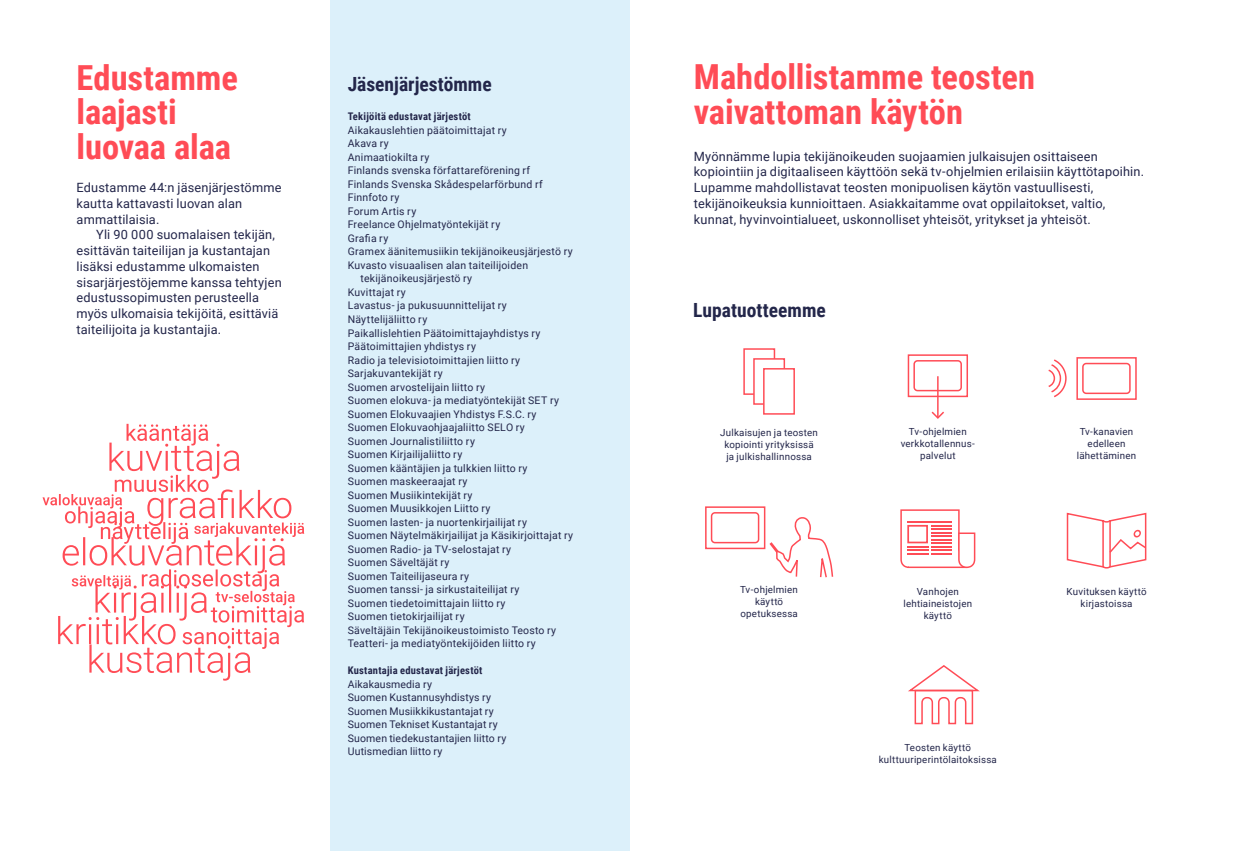
<style>
.page{position:relative;width:1259px;height:851px;background:#fff}
.page>*{position:absolute;margin:0;border:0;box-sizing:border-box;transform-origin:0 0}
.t1{font:700 34.5px/34.5px "Roboto Condensed";letter-spacing:-.005em;color:#ff4c56}
.t2{font:700 19.5px "Roboto Condensed";color:#23264a}
.leipis{font:12.75px/15.8px "Roboto";letter-spacing:.01em;color:#23264a}
.leipis-2{font:10.5px/13.5px "Roboto";letter-spacing:.02em;color:#23264a}
.leipis-3{font:700 10.5px "Roboto Condensed";letter-spacing:.02em;color:#23264a}
.leipis-4{font:9.75px "Roboto";letter-spacing:.02em;color:#23264a}
</style>
<div class="page">
<div style="left:330px;top:0;width:299px;height:850px;background:#dcf0fa"></div>
<svg style="left:43px;top:424px;width:261px;height:256px"></svg>
<svg style="left:908px;top:665px;width:72px;height:60px"></svg>
<div style="left:743px;top:348px;width:32px;height:47px;background:#fff;border:2px solid #ff4c56"></div>
<div style="left:753px;top:358px;width:32px;height:46px;background:#fff;border:2px solid #ff4c56"></div>
<div style="left:763px;top:368px;width:32px;height:46px;background:#fff;border:2px solid #ff4c56"></div>
<div style="left:907px;top:354px;width:61px;height:43px;border:2px solid #ff4c56"></div>
<div style="left:913px;top:360px;width:49px;height:31px;border:2px solid #ff4c56;border-radius:3px"></div>
<hr style="left:937px;top:376px;width:1px;height:41px;background:#ff4c56">
<svg style="left:931px;top:410px;width:13px;height:9px"></svg>
<svg style="left:900px;top:509px;width:76px;height:60px"></svg>
<div style="left:907px;top:525px;width:21px;height:18px;border:2px solid #ff4c56"></div>
<hr style="left:907px;top:521px;width:45px;height:2px;background:#ff4c56">
<hr style="left:931px;top:524px;width:21px;height:2px;background:#ff4c56">
<hr style="left:931px;top:528px;width:21px;height:2px;background:#ff4c56">
<hr style="left:931px;top:531px;width:21px;height:2px;background:#ff4c56">
<hr style="left:931px;top:535px;width:21px;height:2px;background:#ff4c56">
<hr style="left:931px;top:538px;width:21px;height:2px;background:#ff4c56">
<hr style="left:931px;top:542px;width:21px;height:2px;background:#ff4c56">
<hr style="left:931px;top:545px;width:21px;height:2px;background:#ff4c56">
<hr style="left:931px;top:549px;width:21px;height:2px;background:#ff4c56">
<hr style="left:931px;top:552px;width:21px;height:2px;background:#ff4c56">
<hr style="left:907px;top:545px;width:21px;height:2px;background:#ff4c56">
<hr style="left:907px;top:549px;width:21px;height:2px;background:#ff4c56">
<hr style="left:907px;top:552px;width:21px;height:2px;background:#ff4c56">
<svg style="left:769px;top:517px;width:65px;height:61px"></svg>
<div style="left:705px;top:506px;width:60px;height:43px;border:2px solid #ff4c56"></div>
<div style="left:711px;top:512px;width:48px;height:31px;border:2px solid #ff4c56;border-radius:3px"></div>
<div style="left:1076px;top:357px;width:60px;height:43px;border:2px solid #ff4c56"></div>
<div style="left:1082px;top:363px;width:48px;height:31px;border:2px solid #ff4c56;border-radius:3px"></div>
<svg style="left:1048px;top:359px;width:19px;height:39px"></svg>
<svg style="left:1066px;top:512px;width:81px;height:57px"></svg>
<div style="left:1133px;top:529px;width:8px;height:8px;border:1px solid #ff4c56;border-radius:50%"></div>
<p class="t1" style="left:77px;top:59px;width:163px">Edustamme laajasti</p>
<p class="t1" style="left:77px;top:128px;width:156px">luovaa alaa</p>
<p class="leipis" style="left:77px;top:179px;width:206px">Edustamme 44:n jäsenjärjestömme</p>
<p class="leipis" style="left:77px;top:195px;width:167px">kautta kattavasti luovan alan</p>
<p class="leipis" style="left:77px;top:211px;width:84px">ammattilaisia.</p>
<p class="leipis" style="left:96px;top:226px;width:180px">Yli 90 000 suomalaisen tekijän,</p>
<p class="leipis" style="left:77px;top:242px;width:195px">esittävän taiteilijan ja kustantajan</p>
<p class="leipis" style="left:77px;top:258px;width:185px">lisäksi edustamme ulkomaisten</p>
<p class="leipis" style="left:77px;top:274px;width:207px">sisarjärjestöjemme kanssa tehtyjen</p>
<p class="leipis" style="left:77px;top:289px;width:184px">edustussopimusten perusteella</p>
<p class="leipis" style="left:77px;top:305px;width:203px">myös ulkomaisia tekijöitä, esittäviä</p>
<p class="leipis" style="left:77px;top:321px;width:146px">taiteilijoita ja kustantajia.</p>
<p class="t2" style="left:348px;top:70px;width:145px">Jäsenjärjestömme</p>
<p class="leipis-3" style="left:348px;top:109px;width:125px">Tekijöitä edustavat järjestöt</p>
<p class="leipis-2" style="left:348px;top:123px;width:161px">Aikakauslehtien päätoimittajat ry</p>
<p class="leipis-2" style="left:348px;top:136px;width:42px">Akava ry</p>
<p class="leipis-2" style="left:348px;top:150px;width:83px">Animaatiokilta ry</p>
<p class="leipis-2" style="left:348px;top:163px;width:184px">Finlands svenska författareförening rf</p>
<p class="leipis-2" style="left:348px;top:177px;width:196px">Finlands Svenska Skådespelarförbund rf</p>
<p class="leipis-2" style="left:348px;top:190px;width:53px">Finnfoto ry</p>
<p class="leipis-2" style="left:348px;top:204px;width:70px">Forum Artis ry</p>
<p class="leipis-2" style="left:348px;top:217px;width:154px">Freelance Ohjelmatyöntekijät ry</p>
<p class="leipis-2" style="left:348px;top:231px;width:42px">Grafia ry</p>
<p class="leipis-2" style="left:348px;top:244px;width:226px">Gramex äänitemusiikin tekijänoikeusjärjestö ry</p>
<p class="leipis-2" style="left:360px;top:258px;width:169px;text-indent:-13px">Kuvasto visuaalisen alan taiteilijoiden tekijänoikeusjärjestö ry</p>
<p class="leipis-2" style="left:348px;top:285px;width:60px">Kuvittajat ry</p>
<p class="leipis-2" style="left:348px;top:298px;width:160px">Lavastus- ja pukusuunnittelijat ry</p>
<p class="leipis-2" style="left:348px;top:312px;width:81px">Näyttelijäliitto ry</p>
<p class="leipis-2" style="left:348px;top:325px;width:194px">Paikallislehtien Päätoimittajayhdistys ry</p>
<p class="leipis-2" style="left:348px;top:339px;width:130px">Päätoimittajien yhdistys ry</p>
<p class="leipis-2" style="left:348px;top:352px;width:174px">Radio ja televisiotoimittajien liitto ry</p>
<p class="leipis-2" style="left:348px;top:366px;width:96px">Sarjakuvantekijät ry</p>
<p class="leipis-2" style="left:348px;top:379px;width:139px">Suomen arvostelijain liitto ry</p>
<p class="leipis-2" style="left:348px;top:393px;width:213px">Suomen elokuva- ja mediatyöntekijät SET ry</p>
<p class="leipis-2" style="left:348px;top:406px;width:190px">Suomen Elokuvaajien Yhdistys F.S.C. ry</p>
<p class="leipis-2" style="left:348px;top:420px;width:179px">Suomen Elokuvaohjaajaliitto SELO ry</p>
<p class="leipis-2" style="left:348px;top:433px;width:129px">Suomen Journalistiliitto ry</p>
<p class="leipis-2" style="left:348px;top:447px;width:116px">Suomen Kirjailijaliitto ry</p>
<p class="leipis-2" style="left:348px;top:460px;width:181px">Suomen kääntäjien ja tulkkien liitto ry</p>
<p class="leipis-2" style="left:348px;top:474px;width:121px">Suomen maskeeraajat ry</p>
<p class="leipis-2" style="left:348px;top:487px;width:126px">Suomen Musiikintekijät ry</p>
<p class="leipis-2" style="left:348px;top:501px;width:144px">Suomen Muusikkojen Liitto ry</p>
<p class="leipis-2" style="left:348px;top:514px;width:181px">Suomen lasten- ja nuortenkirjailijat ry</p>
<p class="leipis-2" style="left:348px;top:528px;width:227px">Suomen Näytelmäkirjailijat ja Käsikirjoittajat ry</p>
<p class="leipis-2" style="left:348px;top:541px;width:165px">Suomen Radio-- ja TV--selostajat ry</p>
<p class="leipis-2" style="left:348px;top:555px;width:103px">Suomen Säveltäjät ry</p>
<p class="leipis-2" style="left:348px;top:568px;width:123px">Suomen Taiteilijaseura ry</p>
<p class="leipis-2" style="left:348px;top:582px;width:173px">Suomen tanssi- ja sirkustaiteilijat ry</p>
<p class="leipis-2" style="left:348px;top:595px;width:159px">Suomen tiedetoimittajain liitto ry</p>
<p class="leipis-2" style="left:348px;top:609px;width:118px">Suomen tietokirjailijat ry</p>
<p class="leipis-2" style="left:348px;top:622px;width:210px">Säveltäjäin Tekijänoikeustoimisto Teosto ry</p>
<p class="leipis-2" style="left:348px;top:636px;width:190px">Teatteri- ja mediatyöntekijöiden liitto ry</p>
<p class="leipis-3" style="left:348px;top:663px;width:136px">Kustantajia edustavat järjestöt</p>
<p class="leipis-2" style="left:348px;top:676px;width:86px">Aikakausmedia ry</p>
<p class="leipis-2" style="left:348px;top:690px;width:145px">Suomen Kustannusyhdistys ry</p>
<p class="leipis-2" style="left:348px;top:703px;width:148px">Suomen Musiikkikustantajat ry</p>
<p class="leipis-2" style="left:348px;top:717px;width:152px">Suomen Tekniset Kustantajat ry</p>
<p class="leipis-2" style="left:348px;top:730px;width:160px">Suomen tiedekustantajien liitto ry</p>
<p class="leipis-2" style="left:348px;top:744px;width:96px">Uutismedian liitto ry</p>
<p class="t1" style="left:694px;top:58px;width:343px">Mahdollistamme teosten vaivattoman käytön</p>
<p class="leipis" style="left:694px;top:148px;width:452px">Myönnämme lupia tekijänoikeuden suojaamien julkaisujen osittaiseen kopiointiin ja digitaaliseen käyttöön sekä tv-ohjelmien erilaisiin käyttötapoihin.<br>Lupamme mahdollistavat teosten monipuolisen käytön vastuullisesti, tekijänoikeuksia kunnioittaen. Asiakkaitamme ovat oppilaitokset, valtio, kunnat, hyvinvointialueet, uskonnolliset yhteisöt, yritykset ja yhteisöt.</p>
<p class="t2" style="left:693px;top:297px;width:134px">Lupatuotteemme</p>
<p class="leipis-4" style="left:720px;top:426px;width:99px">Julkaisujen ja teosten</p>
<p class="leipis-4" style="left:724px;top:438px;width:91px">kopiointi yrityksissä</p>
<p class="leipis-4" style="left:726px;top:450px;width:87px">ja julkishallinnossa</p>
<p class="leipis-4" style="left:740px;top:583px;width:59px">Tv-ohjelmien</p>
<p class="leipis-4" style="left:755px;top:595px;width:30px">käyttö</p>
<p class="leipis-4" style="left:740px;top:607px;width:59px">opetuksessa</p>
<p class="leipis-4" style="left:909px;top:425px;width:59px">Tv-ohjelmien</p>
<p class="leipis-4" style="left:900px;top:437px;width:75px">verkkotallennus-</p>
<p class="leipis-4" style="left:920px;top:449px;width:37px">palvelut</p>
<p class="leipis-4" style="left:917px;top:584px;width:43px">Vanhojen</p>
<p class="leipis-4" style="left:903px;top:596px;width:70px">lehtiaineistojen</p>
<p class="leipis-4" style="left:923px;top:608px;width:30px">käyttö</p>
<p class="leipis-4" style="left:904px;top:740px;width:68px">Teosten käyttö</p>
<p class="leipis-4" style="left:879px;top:752px;width:120px">kulttuuriperintölaitoksissa</p>
<p class="leipis-4" style="left:1079px;top:425px;width:55px">Tv-kanavien</p>
<p class="leipis-4" style="left:1087px;top:437px;width:40px">edelleen</p>
<p class="leipis-4" style="left:1076px;top:449px;width:61px">lähettäminen</p>
<p class="leipis-4" style="left:1066px;top:584px;width:82px">Kuvituksen käyttö</p>
<p class="leipis-4" style="left:1080px;top:596px;width:53px">kirjastoissa</p>
</div>
